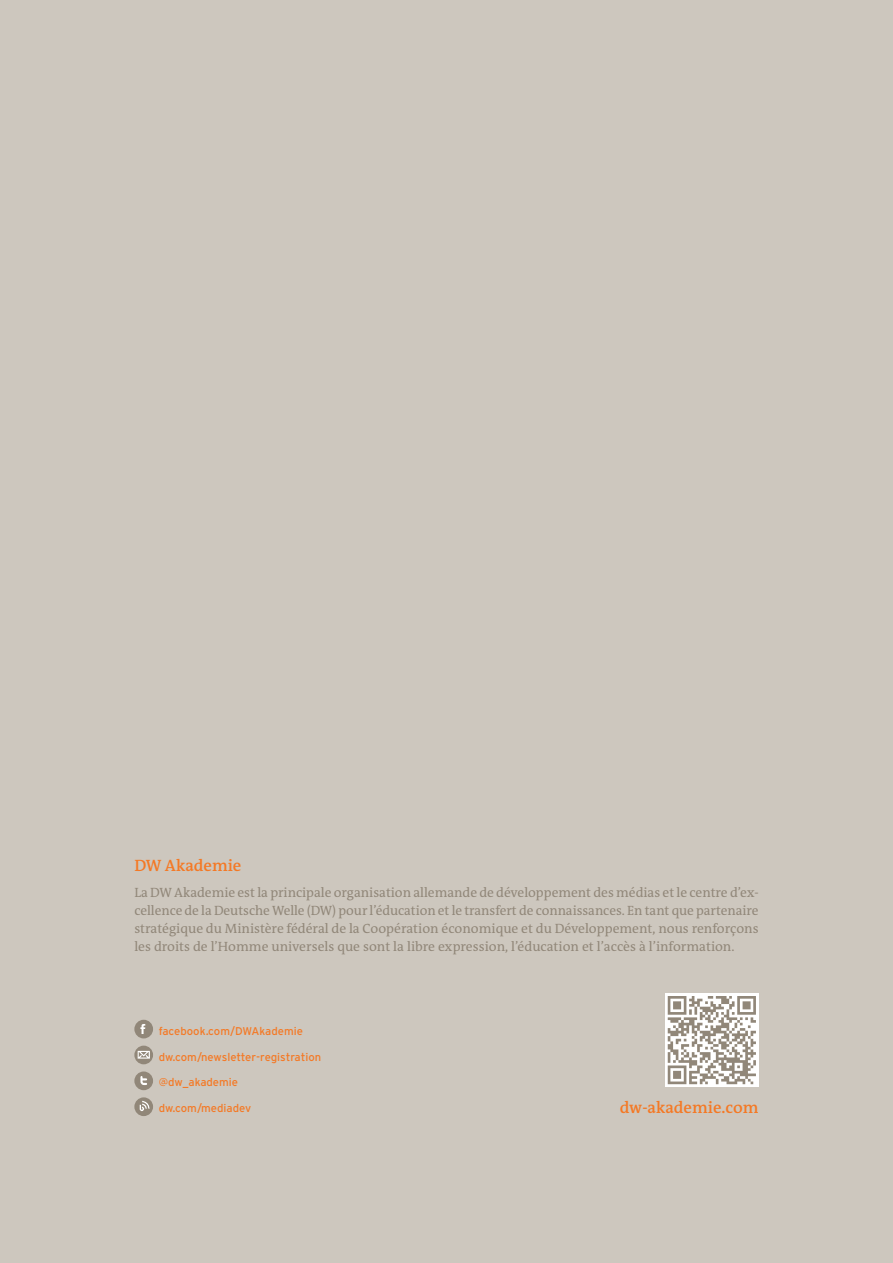
<style>
.page{position:relative;width:893px;height:1263px;background:#cdc7be}
.page>*{position:absolute;margin:0;border:0;box-sizing:border-box;transform-origin:0 0}
.t1{font:600 16.5px "DW The Antiqua B W6";color:#f47925}
.t2{font:13.5px/18px "DW The Antiqua B W5 Plain";color:#918779;text-align:justify}
.t3{font:11.25px "Interstate DW";color:#f47925}
</style>
<div class="page">
<svg style="left:134px;top:1020px;width:19px;height:18px"></svg>
<svg style="left:134px;top:1046px;width:19px;height:18px"></svg>
<svg style="left:134px;top:1071px;width:19px;height:19px"></svg>
<svg style="left:134px;top:1097px;width:19px;height:19px"></svg>
<svg style="left:665px;top:993px;width:94px;height:94px"></svg>
<svg style="left:668px;top:996px;width:88px;height:88px;background:#c7c2bb"></svg>
<p class="t1" style="left:134px;top:855px;width:109px">DW Akademie</p>
<p class="t2" style="left:134px;top:884px;width:626px">La DW Akademie est la principale organisation allemande de développement des médias et le centre d’ex&shy;cellence de la Deutsche Welle (DW) pour l’éducation et le transfert de connaissances. En tant que partenaire stratégique du Ministère fédéral de la Coopération économique et du Développement, nous renforçons les droits de l’Homme universels que sont la libre expression, l’éducation et l’accès à l’information.</p>
<p class="t3" style="left:159px;top:1024px;width:146px">facebook.com/DWAkademie</p>
<p class="t3" style="left:159px;top:1050px;width:164px">dw.com/newsletter-registration</p>
<p class="t3" style="left:159px;top:1076px;width:81px">@dw_akademie</p>
<p class="t3" style="left:159px;top:1102px;width:94px">dw.com/mediadev</p>
<p class="t1" style="left:620px;top:1096px;width:140px">dw-akademie.com</p>
</div>
